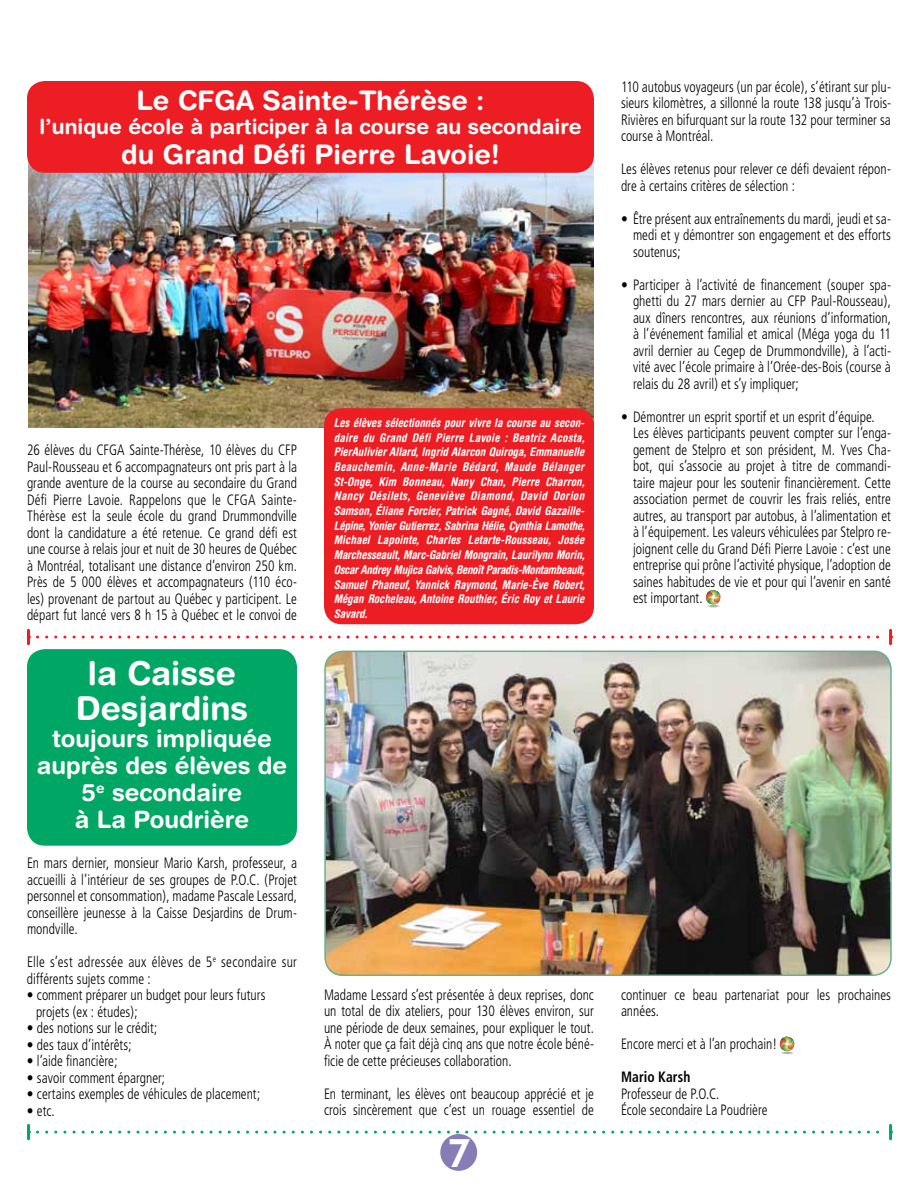
<style>
.page{position:relative;width:918px;height:1188px;background:#fff}
.page>*{position:absolute;margin:0;border:0;box-sizing:border-box;transform-origin:0 0}
.t1{font:40.5px "Chalet New York Nineteen Seventy";color:#fff}
.t2{font:700 33px/34.5px "Helvetica Rounded";color:#fff;text-align:center}
.t3{font:700 27px "Helvetica Rounded";color:#fff}
.t4{font:700 24px/27px "Helvetica Rounded";color:#fff;text-align:center}
.t5{font:700 21px "Helvetica Rounded";color:#fff}
.t6{font:300 condensed 15px/16.5px "Frutiger";color:#000;text-align:justify;scale:.9 1}
.t7{font:300 condensed 15px/16.5px "Frutiger";letter-spacing:.02em;color:#000;scale:.9 1}
.t8{font:700 condensed 15px "Frutiger";letter-spacing:.01em;color:#000;scale:.9 1}
.t9{font:italic 700 condensed 12px/14.7px "Helvetica Rounded";color:#fff;text-align:justify}
</style>
<div class="page">
<img style="left:28px;top:159px;width:566px;height:268px">
<div style="left:440px;top:1134px;width:37px;height:37px;background:#887cb6;border-radius:50%"></div>
<div style="left:27px;top:81px;width:567px;height:92px;background:#ed1d24;border-radius:18px"></div>
<div style="left:324px;top:408px;width:270px;height:216px;background:#ed1d24;border-radius:18px"></div>
<div style="left:27px;top:649px;width:270px;height:197px;background:#00a664;border-radius:18px"></div>
<svg style="left:37px;top:636px;width:842px;height:3px"></svg>
<hr style="left:27px;top:630px;width:3px;height:14px;background:#ed1d24">
<hr style="left:889px;top:630px;width:3px;height:14px;background:#ed1d24">
<svg style="left:37px;top:1131px;width:842px;height:3px"></svg>
<hr style="left:27px;top:1125px;width:3px;height:14px;background:#00a664">
<hr style="left:889px;top:1125px;width:3px;height:14px;background:#00a664">
<img style="left:325px;top:651px;width:566px;height:324px">
<div style="left:324px;top:651px;width:568px;height:325px;border:2px solid #66b190;border-radius:18px"></div>
<svg style="left:705px;top:590px;width:16px;height:17px"></svg>
<svg style="left:779px;top:1036px;width:16px;height:18px"></svg>
<h3 class="t3" style="left:136px;top:84px;width:350px">Le CFGA Sainte-Thérèse :</h3>
<h3 class="t5" style="left:39px;top:114px;width:544px">l’unique école à participer à la course au secondaire</h3>
<h3 class="t3" style="left:121px;top:138px;width:380px">du Grand Défi Pierre Lavoie!</h3>
<p class="t6" style="left:27px;top:442px;width:302px">26 élèves du CFGA Sainte-Thérèse, 10 élèves du CFP Paul-Rousseau et 6 accompagnateurs ont pris part à la grande aventure de la course au secondaire du Grand Défi Pierre Lavoie. Rappelons que le CFGA Sainte-Thérèse est la seule école du grand Drummondville dont la candidature a été retenue. Ce grand défi est une course à relais jour et nuit de 30 heures de Québec à Montréal, totalisant une distance d’environ 250 km.<br>Près de 5 000 élèves et accompagnateurs (110 éco&shy;les) provenant de partout au Québec y participent. Le départ fut lancé vers 8 h 15 à Québec et le convoi de</p>
<h2 class="t2" style="left:76px;top:656px;width:174px">la Caisse<br>Desjardins</h2>
<h3 class="t4" style="left:37px;top:724px;width:252px">toujours impliquée auprès des élèves de<br>5<sup>e</sup> secondaire<br>à La Poudrière</h3>
<p class="t6" style="left:27px;top:855px;width:302px">En mars dernier, monsieur Mario Karsh, professeur, a accueilli à l’intérieur de ses groupes de P.O.C. (Projet personnel et consommation), madame Pascale Lessard, conseillère jeunesse à la Caisse Desjardins de Drum&shy;mondville.</p>
<p class="t7" style="left:27px;top:954px;width:301px">Elle s’est adressée aux élèves de 5<sup>e</sup> secondaire sur différents sujets comme :</p>
<p class="t6" style="left:36px;top:987px;width:256px;text-indent:-9px">• comment préparer un budget pour leurs futurs projets (ex : études);</p>
<p class="t6" style="left:27px;top:1020px;width:146px">• des notions sur le crédit;</p>
<p class="t6" style="left:27px;top:1036px;width:118px">• des taux d’intérêts;</p>
<p class="t6" style="left:27px;top:1053px;width:102px">• l’aide financière;</p>
<p class="t6" style="left:27px;top:1069px;width:155px">• savoir comment épargner;</p>
<p class="t6" style="left:27px;top:1086px;width:261px">• certains exemples de véhicules de placement;</p>
<p class="t6" style="left:27px;top:1102px;width:32px">• etc.</p>
<p class="t9" style="left:334px;top:415px;width:253px">Les élèves sélectionnés pour vivre la course au secon&shy;daire du Grand Défi Pierre Lavoie : Beatriz Acosta, PierAulivier Allard, Ingrid Alarcon Quiroga, Emmanuelle Beauchemin, Anne-Marie Bédard, Maude Bélanger St-Onge, Kim Bonneau, Nany Chan, Pierre Charron, Nancy Désilets, Geneviève Diamond, David Dorion Samson, Éliane Forcier, Patrick Gagné, David Gazaille-Lépine, Yonier Gutierrez, Sabrina Hélie, Cynthia Lamothe, Michael Lapointe, Charles Letarte-Rousseau, Josée Marchesseault, Marc-Gabriel Mongrain, Laurilynn Morin, Oscar Andrey Mujica Galvis, Benoît Paradis-Montambeault, Samuel Phaneuf, Yannick Raymond, Marie-Ève Robert, Mégan Rocheleau, Antoine Routhier, Éric Roy et Laurie Savard.</p>
<p class="t6" style="left:324px;top:987px;width:301px">Madame Lessard s’est présentée à deux reprises, donc un total de dix ateliers, pour 130 élèves environ, sur une période de deux semaines, pour expliquer le tout.<br>À noter que ça fait déjà cinq ans que notre école béné&shy;ficie de cette précieuses collaboration.</p>
<p class="t6" style="left:324px;top:1086px;width:301px">En terminant, les élèves ont beaucoup apprécié et je crois sincèrement que c’est un rouage essentiel de</p>
<h1 class="t1" style="left:449px;top:1128px;width:23px">7</h1>
<p class="t6" style="left:621px;top:78px;width:302px">110 autobus voyageurs (un par école), s’étirant sur plu&shy;sieurs kilomètres, a sillonné la route 138 jusqu’à Trois-Rivières en bifurquant sur la route 132 pour terminer sa course à Montréal.</p>
<p class="t6" style="left:621px;top:161px;width:301px">Les élèves retenus pour relever ce défi devaient répon&shy;dre à certains critères de sélection :</p>
<p class="t6" style="left:633px;top:210px;width:288px;text-indent:-12px">• Être présent aux entraînements du mardi, jeudi et sa&shy;medi et y démontrer son engagement et des efforts soutenus;</p>
<p class="t6" style="left:633px;top:276px;width:288px;text-indent:-12px">• Participer à l’activité de financement (souper spa&shy;ghetti du 27 mars dernier au CFP Paul-Rousseau), aux dîners rencontres, aux réunions d’information, à l’événement familial et amical (Méga yoga du 11 avril dernier au Cegep de Drummondville), à l’acti&shy;vité avec l’école primaire à l’Orée-des-Bois (course à relais du 28 avril) et s’y impliquer;</p>
<p class="t6" style="left:633px;top:408px;width:288px;text-align:left;text-indent:-12px">• Démontrer un esprit sportif et un esprit d’équipe.<br>Les élèves participants peuvent compter sur l’enga&shy;gement de Stelpro et son président, M. Yves Cha&shy;bot, qui s’associe au projet à titre de commandi&shy;taire majeur pour les soutenir financièrement. Cette association permet de couvrir les frais reliés, entre autres, au transport par autobus, à l’alimentation et à l’équipement. Les valeurs véhiculées par Stelpro re&shy;joignent celle du Grand Défi Pierre Lavoie : c’est une entreprise qui prône l’activité physique, l’adoption de saines habitudes de vie et pour qui l’avenir en santé est important.</p>
<p class="t6" style="left:621px;top:987px;width:301px">continuer ce beau partenariat pour les prochaines années.</p>
<p class="t6" style="left:621px;top:1036px;width:175px">Encore merci et à l’an prochain!</p>
<p class="t8" style="left:621px;top:1068px;width:79px">Mario Karsh</p>
<p class="t6" style="left:621px;top:1086px;width:164px">Professeur de P.O.C.<br>École secondaire La Poudrière</p>
</div>
